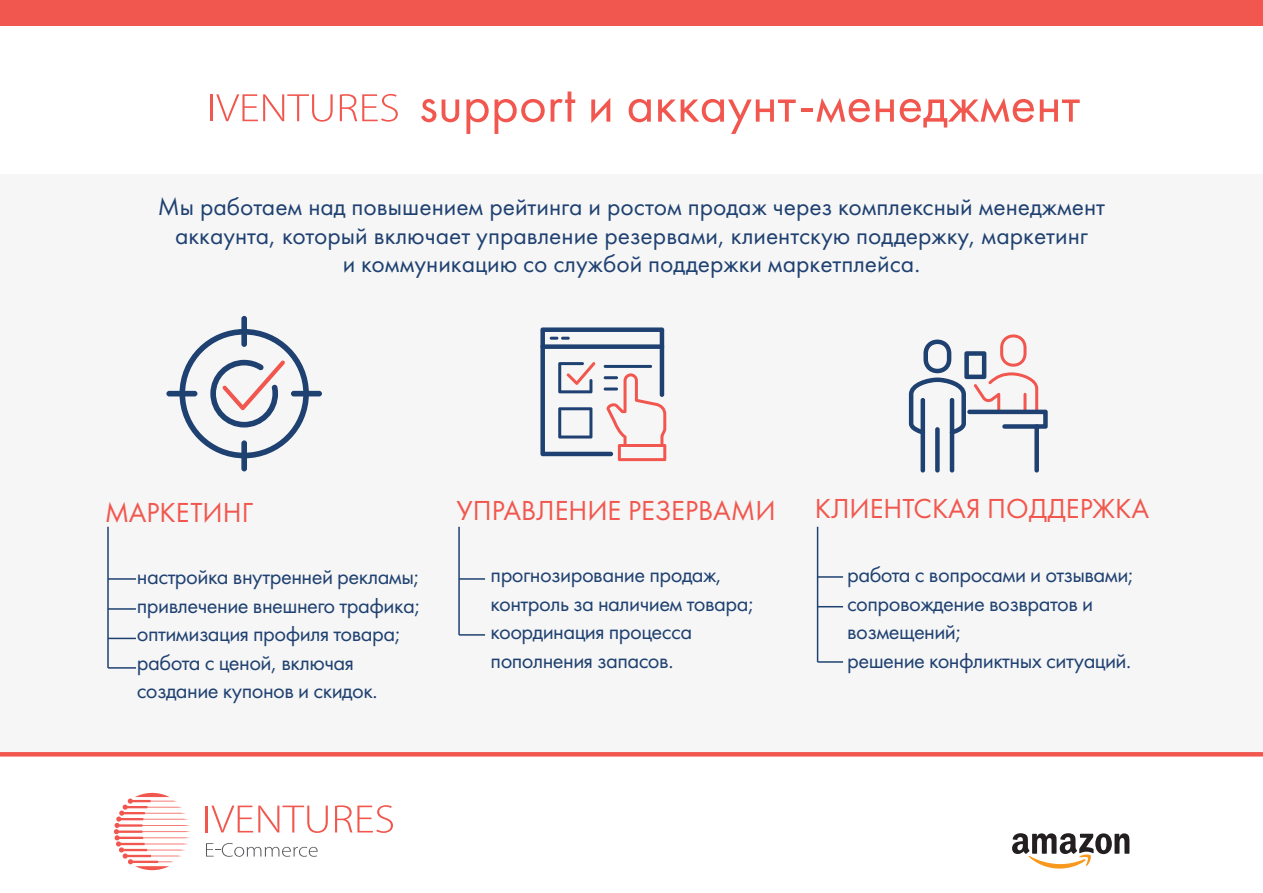
<style>
.page{position:relative;width:1263px;height:893px;background:#fff}
.page>*{position:absolute;margin:0;border:0;box-sizing:border-box;transform-origin:0 0}
.t1{font:53.4px "Futura New";color:#f1574e}
.t2{font:28.5px "Futura New";color:#f1574e}
.t3{font:25.5px/28.5px "Futura New";color:#1f4171;text-align:center}
.t4{font:22.5px/28.5px "Futura New";letter-spacing:-.025em;color:#1f4171}
</style>
<div class="page">
<div style="left:0;top:174px;width:1263px;height:580px;background:#f6f6f6"></div>
<div style="left:0;top:1px;width:1263px;height:25px;background:#f1574e"></div>
<hr style="left:0;top:752px;width:1263px;height:4px;background:#f1574e">
<hr style="left:107px;top:527px;width:2px;height:141px;background:#1f4171">
<hr style="left:108px;top:608px;width:28px;height:2px;background:#1f4171">
<svg style="left:109px;top:638px;width:27px;height:1px"></svg>
<hr style="left:108px;top:667px;width:28px;height:2px;background:#1f4171">
<hr style="left:108px;top:578px;width:28px;height:2px;background:#1f4171">
<hr style="left:458px;top:527px;width:2px;height:108px;background:#1f4171">
<hr style="left:459px;top:634px;width:26px;height:2px;background:#1f4171">
<hr style="left:459px;top:578px;width:26px;height:2px;background:#1f4171">
<hr style="left:817px;top:527px;width:1px;height:135px;background:#1f4171">
<hr style="left:817px;top:661px;width:26px;height:2px;background:#1f4171">
<svg style="left:818px;top:606px;width:25px;height:1px"></svg>
<hr style="left:817px;top:576px;width:26px;height:2px;background:#1f4171">
<svg style="left:1012px;top:833px;width:117px;height:36px"></svg>
<hr style="left:206px;top:806px;width:2px;height:26px;background:#f1574e">
<svg style="left:211px;top:806px;width:117px;height:27px"></svg>
<svg style="left:335px;top:805px;width:58px;height:28px"></svg>
<svg style="left:206px;top:843px;width:112px;height:14px"></svg>
<svg style="left:114px;top:793px;width:76px;height:77px"></svg>
<div style="left:950px;top:398px;width:4px;height:75px;border:2px solid #1f4171;border-radius:2px"></div>
<div style="left:920px;top:398px;width:5px;height:75px;border:2px solid #1f4171;border-radius:2px"></div>
<div style="left:935px;top:427px;width:5px;height:46px;border:2px solid #1f4171;border-radius:2px"></div>
<svg style="left:908px;top:334px;width:140px;height:102px"></svg>
<div style="left:1034px;top:424px;width:5px;height:49px;border:2px solid #1f4171;border-radius:2px"></div>
<svg style="left:540px;top:327px;width:126px;height:134px"></svg>
<hr style="left:604px;top:365px;width:48px;height:3px;background:#1f4171;border-radius:2px">
<hr style="left:604px;top:376px;width:14px;height:3px;background:#1f4171;border-radius:2px">
<hr style="left:604px;top:387px;width:14px;height:3px;background:#1f4171;border-radius:2px">
<hr style="left:211px;top:94px;width:2px;height:27px;background:#f1574e">
<svg style="left:216px;top:94px;width:117px;height:28px"></svg>
<svg style="left:340px;top:94px;width:58px;height:28px"></svg>
<svg style="left:166px;top:315px;width:156px;height:157px"></svg>
<h1 class="t1" style="left:419px;top:72px;width:662px">support и аккаунт-менеджмент</h1>
<p class="t3" style="left:158px;top:193px;width:949px">Мы работаем над повышением рейтинга и ростом продаж через комплексный менеджмент аккаунта, который включает управление резервами, клиентскую поддержку, маркетинг<br>и коммуникацию со службой поддержки маркетплейса.</p>
<p class="t2" style="left:105px;top:495px;width:150px">МАРКЕТИНГ</p>
<p class="t2" style="left:457px;top:493px;width:321px">УПРАВЛЕНИЕ РЕЗЕРВАМИ</p>
<p class="t2" style="left:815px;top:492px;width:336px">КЛИЕНТСКАЯ ПОДДЕРЖКА</p>
<p class="t4" style="left:137px;top:562px;width:285px">настройка внутренней рекламы; привлечение внешнего трафика; оптимизация профиля товара; работа с ценой, включая создание купонов и скидок.</p>
<p class="t4" style="left:491px;top:560px;width:265px">прогнозирование продаж, контроль за наличием товара; координация процесса пополнения запасов.</p>
<p class="t4" style="left:847px;top:560px;width:288px">работа с вопросами и отзывами; сопровождение возвратов и возмещений;<br>решение конфликтных ситуаций.</p>
</div>
